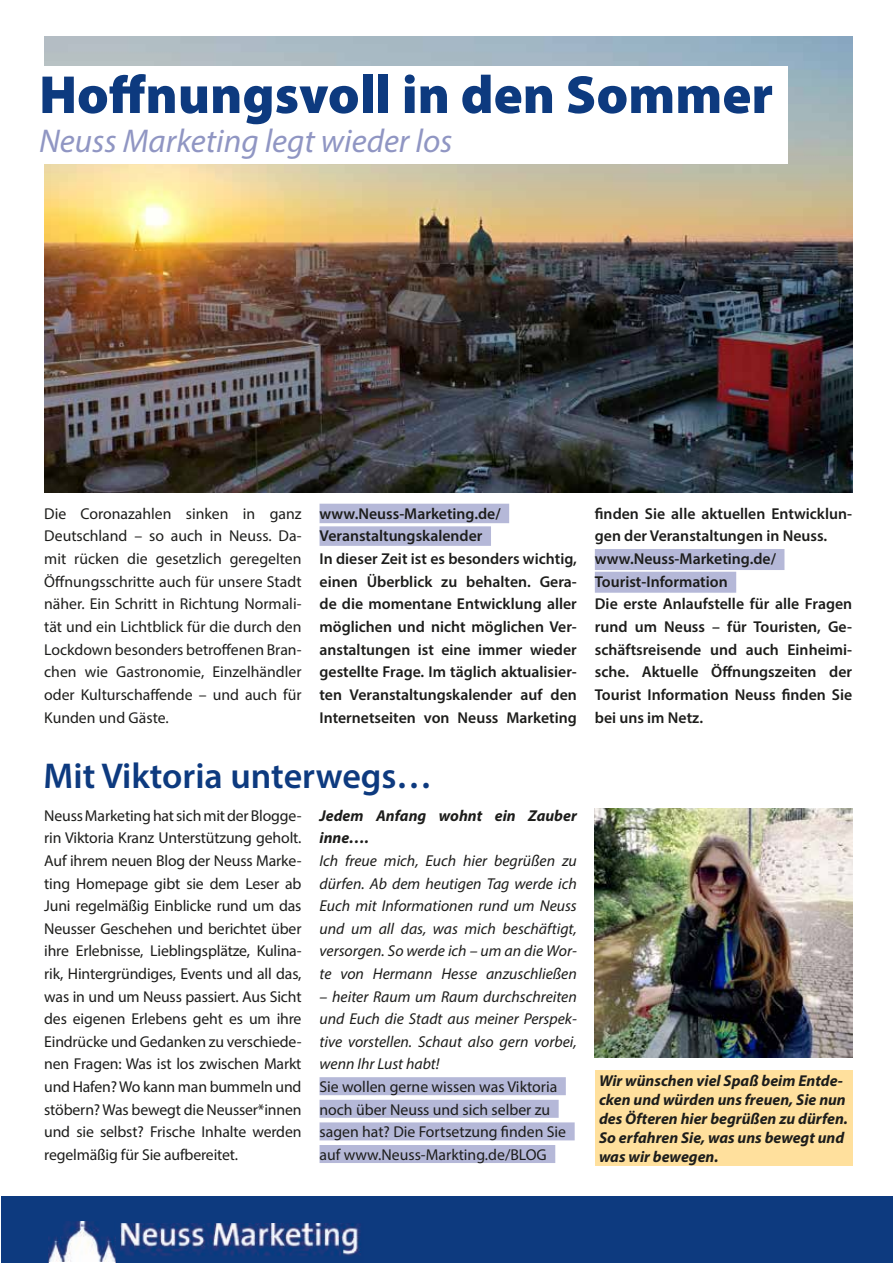
<style>
.page{position:relative;width:893px;height:1263px;background:#fff}
.page>*{position:absolute;margin:0;border:0;box-sizing:border-box;transform-origin:0 0}
.t1{font:900 54px "Myriad Pro";color:#0d3a7f}
.t2{font:600 36px "Myriad Pro";color:#0d3a7f}
.t3{font:italic 33px "Myriad Pro";color:#9096c3}
.t4{font:15.75px/22.6px "Myriad Pro";color:#1d1d1b;text-align:justify}
.t5{font:600 15.75px/22.6px "Myriad Pro";color:#1d1d1b}
.t6{font:italic 15.75px/22.6px "Myriad Pro";color:#1d1d1b;text-align:justify}
.t7{font:italic 700 15.75px/18.9px "Myriad Pro";color:#1d1d1b}
</style>
<div class="page">
<div style="left:2px;top:1197px;width:891px;height:66px;background:#0d3a7f"></div>
<img style="left:121px;top:1223px;width:240px;height:33px">
<div style="left:320px;top:504px;width:189px;height:19px;background:#b5b8d8"></div>
<div style="left:320px;top:526px;width:171px;height:20px;background:#b5b8d8"></div>
<div style="left:595px;top:549px;width:189px;height:21px;background:#b5b8d8"></div>
<div style="left:595px;top:572px;width:141px;height:21px;background:#b5b8d8"></div>
<div style="left:320px;top:1077px;width:246px;height:18px;background:#b5b8d8"></div>
<div style="left:320px;top:1100px;width:239px;height:18px;background:#b5b8d8"></div>
<div style="left:320px;top:1122px;width:255px;height:18px;background:#b5b8d8"></div>
<div style="left:320px;top:1145px;width:235px;height:18px;background:#b5b8d8"></div>
<div style="left:595px;top:1070px;width:257px;height:96px;background:#ffe09d"></div>
<img style="left:44px;top:37px;width:808px;height:455px">
<div style="left:0;top:66px;width:788px;height:98px;background:#fff"></div>
<img style="left:48px;top:1222px;width:67px;height:40px">
<hr style="left:50px;top:1262px;width:65px;height:1px;background:#fff">
<img style="left:595px;top:809px;width:257px;height:248px">
<h1 class="t1" style="left:39px;top:59px;width:736px">Hoffnungsvoll in den Sommer</h1>
<h3 class="t3" style="left:39px;top:121px;width:415px">Neuss Marketing legt wieder los</h3>
<p class="t4" style="left:44px;top:502px;width:259px">Die Coronazahlen sinken in ganz Deutschland – so auch in Neuss. Da&shy;mit rücken die gesetzlich geregelten Öffnungsschritte auch für unsere Stadt näher. Ein Schritt in Richtung Normali&shy;tät und ein Lichtblick für die durch den Lockdown besonders betroffenen Bran&shy;chen wie Gastronomie, Einzelhändler oder Kulturschaffende – und auch für Kunden und Gäste.</p>
<p class="t5" style="left:320px;top:501px;width:259px">www.Neuss-Marketing.de/ Veranstaltungskalender<br>In dieser Zeit ist es besonders wichtig, einen Überblick zu behalten. Gera&shy;de die momentane Entwicklung aller möglichen und nicht möglichen Ver&shy;anstaltungen ist eine immer wieder gestellte Frage. Im täglich aktualisier&shy;ten Veranstaltungskalender auf den Internetseiten von Neuss Marketing</p>
<p class="t5" style="left:595px;top:501px;width:259px">finden Sie alle aktuellen Entwicklun&shy;gen der Veranstaltungen in Neuss. www.Neuss-Marketing.de/<br>Tourist-Information<br>Die erste Anlaufstelle für alle Fragen rund um Neuss – für Touristen, Ge&shy;schäftsreisende und auch Einheimi&shy;sche. Aktuelle Öffnungszeiten der<br>Tourist Information Neuss finden Sie bei uns im Netz.</p>
<h2 class="t2" style="left:43px;top:753px;width:390px">Mit Viktoria unterwegs…</h2>
<p class="t4" style="left:44px;top:804px;width:259px">Neuss Marketing hat sich mit der Blogge&shy;rin Viktoria Kranz Unterstützung geholt.<br>Auf ihrem neuen Blog der Neuss Marke&shy;ting Homepage gibt sie dem Leser ab Juni regelmäßig Einblicke rund um das Neusser Geschehen und berichtet über ihre Erlebnisse, Lieblingsplätze, Kulina&shy;rik, Hintergründiges, Events und all das, was in und um Neuss passiert. Aus Sicht des eigenen Erlebens geht es um ihre Eindrücke und Gedanken zu verschiede&shy;nen Fragen: Was ist los zwischen Markt und Hafen? Wo kann man bummeln und stöbern? Was bewegt die Neusser*innen und sie selbst? Frische Inhalte werden regelmäßig für Sie aufbereitet.</p>
<p class="t7" style="left:320px;top:804px;width:259px;line-height:22.6px">Jedem Anfang wohnt ein Zauber inne….</p>
<p class="t6" style="left:320px;top:849px;width:259px">Ich freue mich, Euch hier begrüßen zu dürfen. Ab dem heutigen Tag werde ich Euch mit Informationen rund um Neuss und um all das, was mich beschäftigt, versorgen. So werde ich – um an die Wor&shy;te von Hermann Hesse anzuschließen</p>
<p class="t6" style="left:320px;top:985px;width:259px">– heiter Raum um Raum durchschreiten und Euch die Stadt aus meiner Perspek&shy;tive vorstellen. Schaut also gern vorbei, wenn Ihr Lust habt!</p>
<p class="t4" style="left:320px;top:1075px;width:248px;text-align:left">Sie wollen gerne wissen was Viktoria noch über Neuss und sich selber zu sagen hat? Die Fortsetzung finden Sie auf www.Neuss-Markting.de/BLOG</p>
<p class="t7" style="left:599px;top:1071px;width:250px">Wir wünschen viel Spaß beim Entde&shy;cken und würden uns freuen, Sie nun des Öfteren hier begrüßen zu dürfen.<br>So erfahren Sie, was uns bewegt und was wir bewegen.</p>
</div>
